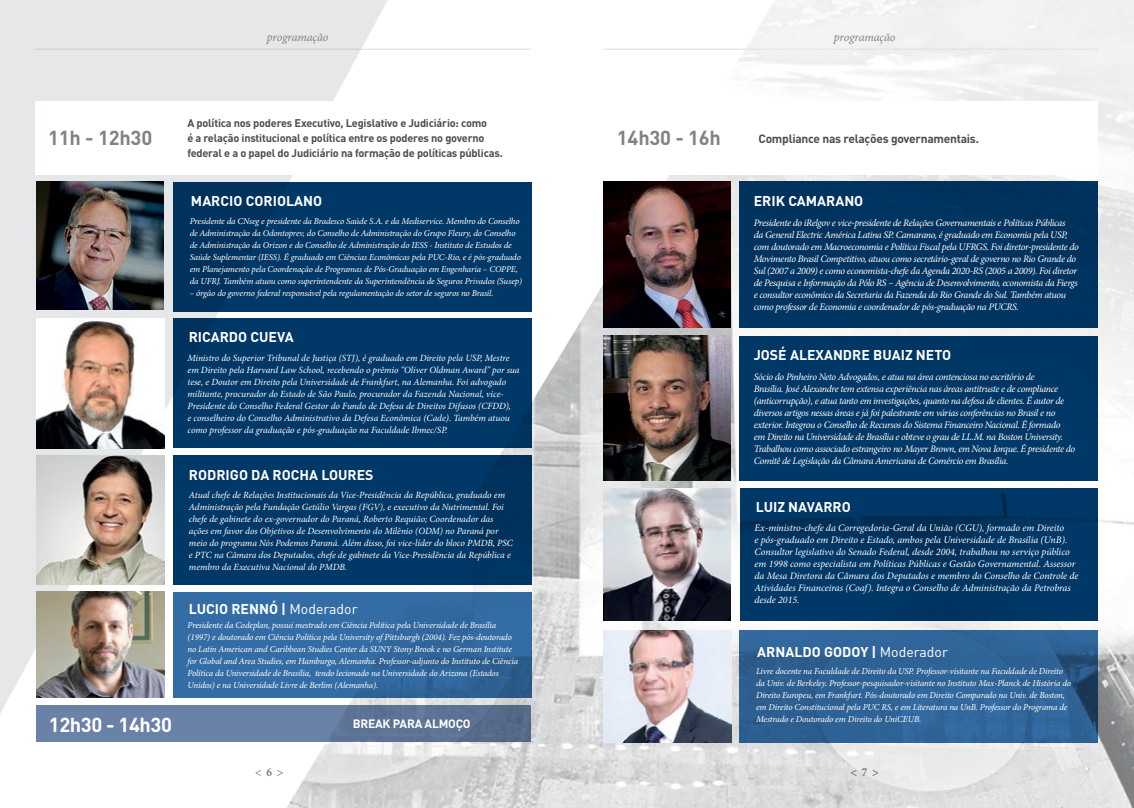
<style>
.page{position:relative;width:1134px;height:808px;background:#fff}
.page>*{position:absolute;margin:0;border:0;box-sizing:border-box;transform-origin:0 0}
.t1{font:700 20.1px "DIN";letter-spacing:-.01em;color:#808285}
.t2{font:700 20.1px "DIN";letter-spacing:-.02em;color:#fff}
.t3{font:700 14px "DIN";color:#fff}
.t4{font:700 12px "DIN";letter-spacing:-.02em;color:#4d4d4f}
.t5{font:italic 12px "Minion Pro";letter-spacing:-.005em;color:#808285}
.t6{font:700 12px "DIN";letter-spacing:-.02em;color:#fff}
.t7{font:700 condensed 12px "Minion Pro";color:#808285}
.t8{font:700 11px/15px "DIN";letter-spacing:-.02em;color:#4d4d4f}
.t9{font:italic 10px/12px "Minion Pro";letter-spacing:-.035em;color:#fff}
.t10{font:italic 10px/12px "Minion Pro";letter-spacing:-.005em;color:#fff}
.t11{font:italic 9.5px/12px "Minion Pro";letter-spacing:-.005em;color:#fff}
.t12{font:italic 9px/12px "Minion Pro";letter-spacing:-.015em;color:#fff}
.s1{font-weight:400}
</style>
<div class="page">
<svg style="left:0;top:0;width:286px;height:714px;fill:#e6e7e8"></svg>
<img style="left:286px;top:0;width:848px;height:808px">
<div style="left:36px;top:705px;width:495px;height:37px;background:linear-gradient(to right,#6f88af,#596e8e)"></div>
<div style="left:603px;top:101px;width:495px;height:73px;background:#fff"></div>
<img style="left:603px;top:488px;width:128px;height:133px">
<div style="left:740px;top:488px;width:358px;height:133px;background:#003867"></div>
<div style="left:35px;top:101px;width:495px;height:73px;background:#fff"></div>
<img style="left:603px;top:336px;width:128px;height:145px">
<div style="left:739px;top:336px;width:359px;height:145px;background:#003867"></div>
<img style="left:603px;top:182px;width:128px;height:146px">
<div style="left:739px;top:182px;width:359px;height:146px;background:#003460"></div>
<div style="left:173px;top:592px;width:359px;height:106px;background:#346da5"></div>
<img style="left:37px;top:592px;width:127px;height:106px">
<div style="left:173px;top:182px;width:358px;height:129px;background:#003867"></div>
<img style="left:36px;top:182px;width:128px;height:128px">
<img style="left:37px;top:455px;width:127px;height:129px">
<div style="left:173px;top:455px;width:359px;height:130px;background:#003867"></div>
<img style="left:37px;top:318px;width:127px;height:130px">
<div style="left:173px;top:318px;width:359px;height:130px;background:#003867"></div>
<img style="left:603px;top:630px;width:128px;height:112px">
<svg style="left:739px;top:630px;width:359px;height:112px;fill:#2f6397"></svg>
<h1 class="t1" style="left:48px;top:125px;width:106px">11h - 12h30</h1>
<h3 class="t5" style="left:267px;top:29px;width:63px">programação</h3>
<p class="t8" style="left:187px;top:115px;width:317px">A política nos poderes Executivo, Legislativo e Judiciário: como<br>é a relação institucional e política entre os poderes no governo federal e a o papel do Judiciário na formação de políticas públicas.</p>
<h2 class="t3" style="left:191px;top:192px;width:133px">MARCIO CORIOLANO</h2>
<p class="t12" style="left:190px;top:215px;width:334px">Presidente da CNseg e presidente da Bradesco Saúde S.A. e da Mediservice. Membro do Conselho de Administração da Odontoprev, do Conselho de Administração do Grupo Fleury, do Conselho de Administração da Orizon e do Conselho de Administração do IESS - Instituto de Estudos de Saúde Suplementar (IESS). É graduado em Ciências Econômicas pela PUC-Rio, e é pós-graduado em Planejamento pela Coordenação de Programas de Pós-Graduação em Engenharia – COPPE, da UFRJ. Também atuou como superintendente da Superintendência de Seguros Privados (Susep)</p>
<p class="t12" style="left:190px;top:287px;width:305px">– órgão do governo federal responsável pela regulamentação do setor de seguros no Brasil.</p>
<h2 class="t3" style="left:189px;top:328px;width:106px">RICARDO CUEVA</h2>
<p class="t11" style="left:188px;top:352px;width:334px">Ministro do Superior Tribunal de Justiça (STJ), é graduado em Direito pela USP, Mestre em Direito pela Harvard Law School, recebendo o prêmio “Oliver Oldman Award” por sua tese, e Doutor em Direito pela Universidade de Frankfurt, na Alemanha. Foi advogado militante, procurador do Estado de São Paulo, procurador da Fazenda Nacional, vice-Presidente do Conselho Federal Gestor do Fundo de Defesa de Direitos Difusos (CFDD),<br>e conselheiro do Conselho Administrativo da Defesa Econômica (Cade). Também atuou como professor da graduação e pós-graduação na Faculdade Ibmec/SP.</p>
<h2 class="t3" style="left:189px;top:465px;width:186px">RODRIGO DA ROCHA LOURES</h2>
<p class="t11" style="left:189px;top:489px;width:325px">Atual chefe de Relações Institucionais da Vice-Presidência da República, graduado em Administração pela Fundação Getúlio Vargas (FGV), e executivo da Nutrimental. Foi chefe de gabinete do ex-governador do Paraná, Roberto Requião; Coordenador das ações em favor dos Objetivos de Desenvolvimento do Milênio (ODM) no Paraná por meio do programa Nós Podemos Paraná. Além disso, foi vice-líder do bloco PMDB, PSC e PTC na Câmara dos Deputados, chefe de gabinete da Vice-Presidência da República e membro da Executiva Nacional do PMDB.</p>
<h2 class="t3" style="left:189px;top:600px;width:170px">LUCIO RENNÓ | <span class="s1">Moderador</span></h2>
<p class="t12" style="left:188px;top:619px;width:332px">Presidente da Codeplan, possui mestrado em Ciência Política pela Universidade de Brasília (1997) e doutorado em Ciência Política pela University of Pittsburgh (2004). Fez pós-doutorado no Latin American and Caribbean Studies Center da SUNY Stony Brook e no German Institute for Global and Area Studies, em Hamburgo, Alemanha. Professor-adjunto do Instituto de Ciência Política da Universidade de Brasília, tendo lecionado na Universidade do Arizona (Estados Unidos) e na Universidade Livre de Berlim (Alemanha).</p>
<h1 class="t2" style="left:49px;top:711px;width:125px">12h30 - 14h30</h1>
<h3 class="t6" style="left:353px;top:716px;width:119px">BREAK PARA ALMOÇO</h3>
<h3 class="t7" style="left:255px;top:764px;width:30px">&lt; 6 &gt;</h3>
<h3 class="t5" style="left:834px;top:29px;width:63px">programação</h3>
<h1 class="t1" style="left:617px;top:125px;width:106px">14h30 - 16h</h1>
<h3 class="t4" style="left:758px;top:131px;width:222px">Compliance nas relações governamentais.</h3>
<h2 class="t3" style="left:754px;top:191px;width:111px">ERIK CAMARANO</h2>
<p class="t9" style="left:754px;top:216px;width:327px">Presidente do iRelgov e vice-presidente de Relações Governamentais e Políticas Públicas<br>da General Electric América Latina SP. Camarano, é graduado em Economia pela USP, com doutorado em Macroeconomia e Política Fiscal pela UFRGS. Foi diretor-presidente do Movimento Brasil Competitivo, atuou como secretário-geral de governo no Rio Grande do Sul (2007 a 2009) e como economista-chefe da Agenda 2020-RS (2005 a 2009). Foi diretor de Pesquisa e Informação da Pólo RS – Agência de Desenvolvimento, economista da Fiergs e consultor econômico da Secretaria da Fazenda do Rio Grande do Sul. Também atuou como professor de Economia e coordenador de pós-graduação na PUCRS.</p>
<h2 class="t3" style="left:754px;top:345px;width:199px">JOSÉ ALEXANDRE BUAIZ NETO</h2>
<p class="t9" style="left:754px;top:370px;width:323px">Sócio do Pinheiro Neto Advogados, e atua na área contenciosa no escritório de<br>Brasília. José Alexandre tem extensa experiência nas áreas antitruste e de compliance (anticorrupção), e atua tanto em investigações, quanto na defesa de clientes. É autor de diversos artigos nessas áreas e já foi palestrante em várias conferências no Brasil e no exterior. Integrou o Conselho de Recursos do Sistema Financeiro Nacional. É formado<br>em Direito na Universidade de Brasília e obteve o grau de LL.M. na Boston University.<br>Trabalhou como associado estrangeiro no Mayer Brown, em Nova Iorque. É presidente do Comitê de Legislação da Câmara Americana de Comércio em Brasília.</p>
<h2 class="t3" style="left:756px;top:498px;width:96px">LUIZ NAVARRO</h2>
<p class="t10" style="left:754px;top:522px;width:325px">Ex-ministro-chefe da Corregedoria-Geral da União (CGU), formado em Direito<br>e pós-graduado em Direito e Estado, ambos pela Universidade de Brasília (UnB).<br>Consultor legislativo do Senado Federal, desde 2004, trabalhou no serviço público em 1998 como especialista em Políticas Públicas e Gestão Governamental. Assessor da Mesa Diretora da Câmara dos Deputados e membro do Conselho de Controle de Atividades Financeiras (Coaf). Integra o Conselho de Administração da Petrobras desde 2015.</p>
<h2 class="t3" style="left:757px;top:643px;width:192px">ARNALDO GODOY | <span class="s1">Moderador</span></h2>
<p class="t12" style="left:756px;top:665px;width:316px">Livre docente na Faculdade de Direito da USP. Professor-visitante na Faculdade de Direito da Univ. de Berkeley. Professor-pesquisador-visitante no Instituto Max-Planck de História do Direito Europeu, em Frankfurt. Pós-doutorado em Direito Comparado na Univ. de Boston, em Direito Constitucional pela PUC RS, e em Literatura na UnB. Professor do Programa de Mestrado e Doutorado em Direito do UniCEUB.</p>
<h3 class="t7" style="left:850px;top:764px;width:30px">&lt; 7 &gt;</h3>
</div>
